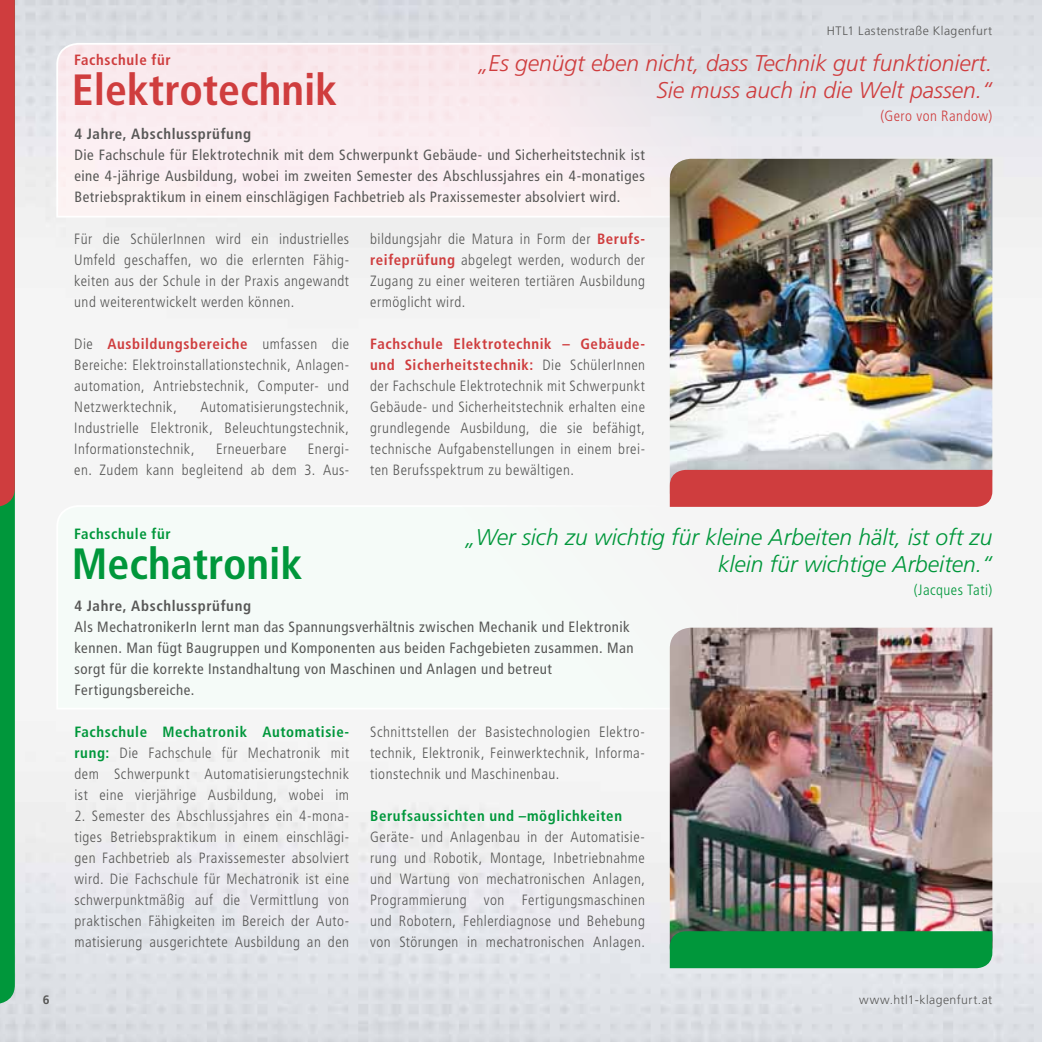
<style>
.page{position:relative;width:1042px;height:1042px;background:#fff}
.page>*{position:absolute;margin:0;border:0;box-sizing:border-box;transform-origin:0 0}
.t1{font:700 condensed 43.75px "Frutiger LT Std";color:#cf3d3e}
.t2{font:700 condensed 43.75px "Frutiger LT Std";color:#00973b}
.t3{font:italic 300 22.75px/27.3px "Frutiger LT Std";color:#cf3d3e;text-align:right}
.t4{font:italic 300 22.75px/27.3px "Frutiger LT Std";color:#00973b;text-align:right}
.t5{font:300 condensed 14.88px/21px "Frutiger LT Std";letter-spacing:.03em;color:#575756;text-align:justify}
.t6{font:condensed 14.88px/21px "Frutiger LT Std";letter-spacing:.035em;color:#575756;text-align:justify}
.t7{font:700 condensed 14.88px "Frutiger LT Std";letter-spacing:.04em;color:#575756}
.t8{font:700 condensed 14.88px "Frutiger LT Std";letter-spacing:.04em;color:#00973b}
.t9{font:300 condensed 14.88px "Frutiger LT Std";letter-spacing:.035em;color:#cf3d3e}
.t10{font:700 condensed 14.88px "Frutiger LT Std";letter-spacing:.045em;color:#cf3d3e}
.t11{font:300 condensed 14.88px "Frutiger LT Std";letter-spacing:.035em;color:#00973b}
.t12{font:300 12.25px "Frutiger LT Std";letter-spacing:.035em;color:#575756}
.t13{font:700 12.25px "Frutiger LT Std";color:#575756}
.s1{font-weight:700;color:#cf3d3e}
.s2{font-weight:700;color:#00973b}
</style>
<div class="page">
<img style="left:0;top:0;width:1042px;height:1042px">
<svg style="left:55px;top:42px;width:684px;height:176px"></svg>
<div style="left:55px;top:504px;width:684px;height:206px;background:#f5fbf8"></div>
<svg style="left:0;top:0;width:15px;height:1004px;background:#686a3d"></svg>
<img style="left:670px;top:159px;width:322px;height:311px">
<img style="left:670px;top:628px;width:322px;height:303px">
<div style="left:670px;top:470px;width:322px;height:37px;background:#cf3d3e"></div>
<div style="left:670px;top:931px;width:322px;height:37px;background:#00973b"></div>
<p class="t12" style="left:827px;top:24px;width:167px">HTL1 Lastenstraße Klagenfurt</p>
<h2 class="t3" style="left:478px;top:50px;width:515px">„Es genügt eben nicht, dass Technik gut funktioniert.<br>Sie muss auch in die Welt passen.“</h2>
<p class="t9" style="left:880px;top:108px;width:113px">(Gero von Randow)</p>
<p class="t10" style="left:74px;top:51px;width:98px">Fachschule für</p>
<h1 class="t1" style="left:72px;top:64px;width:267px">Elektrotechnik</h1>
<p class="t7" style="left:74px;top:125px;width:178px">4 Jahre, Abschlussprüfung</p>
<p class="t6" style="left:74px;top:145px;width:572px">Die Fachschule für Elektrotechnik mit dem Schwerpunkt Gebäude- und Sicherheitstechnik ist eine 4-jährige Ausbildung, wobei im zweiten Semester des Abschlussjahres ein 4-monatiges Betriebspraktikum in einem einschlägigen Fachbetrieb als Praxissemester absolviert wird.</p>
<p class="t5" style="left:74px;top:228px;width:276px">Für die SchülerInnen wird ein industrielles Umfeld geschaffen, wo die erlernten Fähig&shy;keiten aus der Schule in der Praxis angewandt und weiterentwickelt werden können.</p>
<p class="t5" style="left:74px;top:333px;width:276px">Die <span class="s1">Ausbildungsbereiche</span> umfassen die Bereiche: Elektroinstallationstechnik, Anlagen&shy;automation, Antriebstechnik, Computer- und Netzwerktechnik,</p>
<p class="t5" style="left:74px;top:396px;width:276px;text-indent:126px">Automatisierungstechnik, Industrielle Elektronik, Beleuchtungstechnik, Informationstechnik,</p>
<p class="t5" style="left:216px;top:438px;width:72px">Erneuerbare</p>
<p class="t5" style="left:74px;top:438px;width:276px;text-align:right">Energi-<br>en. Zudem kann begleitend ab dem 3. Aus-</p>
<p class="t5" style="left:370px;top:228px;width:276px">bildungsjahr die Matura in Form der <span class="s1">Berufs&shy;reifeprüfung</span> abgelegt werden, wodurch der Zugang zu einer weiteren tertiären Ausbildung ermöglicht wird.</p>
<p class="t5" style="left:370px;top:333px;width:276px"><span class="s1">Fachschule Elektrotechnik – Gebäude&shy;und Sicherheitstechnik:</span> Die SchülerInnen der Fachschule Elektrotechnik mit Schwerpunkt Gebäude- und Sicherheitstechnik erhalten eine grundlegende Ausbildung, die sie befähigt, technische Aufgabenstellungen in einem brei&shy;ten Berufsspektrum zu bewältigen.</p>
<h2 class="t4" style="left:465px;top:523px;width:528px">„Wer sich zu wichtig für kleine Arbeiten hält, ist oft zu klein für wichtige Arbeiten.“</h2>
<p class="t11" style="left:914px;top:581px;width:80px">(Jacques Tati)</p>
<p class="t8" style="left:74px;top:525px;width:98px">Fachschule für</p>
<h1 class="t2" style="left:72px;top:537px;width:232px">Mechatronik</h1>
<p class="t7" style="left:74px;top:597px;width:178px">4 Jahre, Abschlussprüfung</p>
<p class="t6" style="left:74px;top:616px;width:561px;text-align:left">Als MechatronikerIn lernt man das Spannungsverhältnis zwischen Mechanik und Elektronik kennen. Man fügt Baugruppen und Komponenten aus beiden Fachgebieten zusammen. Man sorgt für die korrekte Instandhaltung von Maschinen und Anlagen und betreut Fertigungsbereiche.</p>
<p class="t5" style="left:74px;top:722px;width:276px"><span class="s2">Fachschule Mechatronik Automatisie&shy;rung:</span> Die Fachschule für Mechatronik mit dem Schwerpunkt Automatisierungstechnik ist eine vierjährige Ausbildung, wobei im</p>
<p class="t5" style="left:74px;top:806px;width:276px">2. Semester des Abschlussjahres ein 4-mona&shy;tiges Betriebspraktikum in einem einschlägi&shy;gen Fachbetrieb als Praxissemester absolviert wird. Die Fachschule für Mechatronik ist eine schwerpunktmäßig auf die Vermittlung von praktischen Fähigkeiten im Bereich der Auto&shy;matisierung ausgerichtete Ausbildung an den</p>
<p class="t5" style="left:370px;top:722px;width:276px">Schnittstellen der Basistechnologien Elektro&shy;technik, Elektronik, Feinwerktechnik, Informa&shy;tionstechnik und Maschinenbau.</p>
<p class="t8" style="left:370px;top:807px;width:253px">Berufsaussichten und –möglichkeiten</p>
<p class="t5" style="left:370px;top:827px;width:276px">Geräte- und Anlagenbau in der Automatisie&shy;rung und Robotik, Montage, Inbetriebnahme und Wartung von mechatronischen Anlagen, Programmierung von Fertigungsmaschinen und Robotern, Fehlerdiagnose und Behebung von Störungen in mechatronischen Anlagen.</p>
<p class="t13" style="left:43px;top:992px;width:8px">6</p>
<p class="t12" style="left:859px;top:993px;width:135px">www.htl1-klagenfurt.at</p>
</div>
